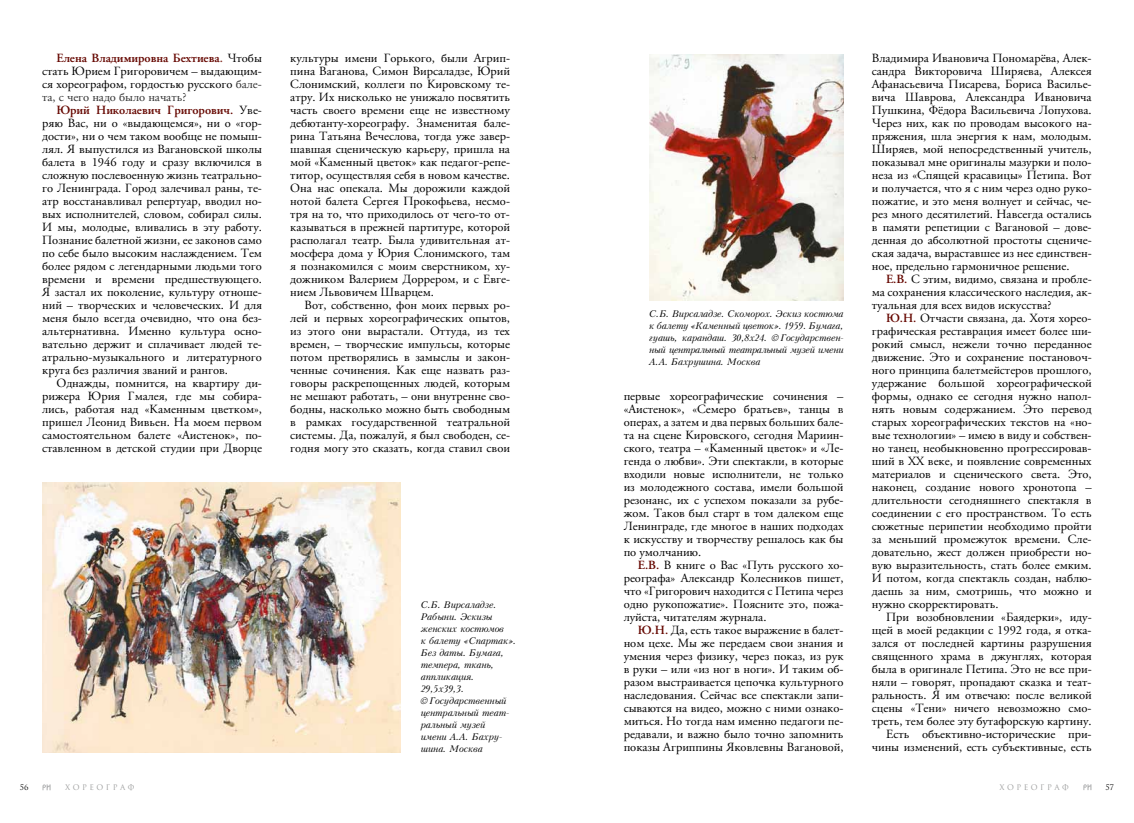
<style>
.page{position:relative;width:1134px;height:823px;background:#fff}
.page>*{position:absolute;margin:0;border:0;box-sizing:border-box;transform-origin:0 0}
.t1{font:12.5px/13px "APC Garamond";color:#000;text-align:justify}
.t2{font:italic 9px/12px "Kudryashev";letter-spacing:-.02em;color:#000;text-align:justify}
.t3{font:7.5px "Romul";letter-spacing:.33em;color:#9c9d9d}
.t4{font:7.5px "Romul";color:#000}
.s1{font-weight:600;color:#660802}
.s2{font-weight:600;color:#833026}
.s3{color:#333}
</style>
<div class="page">
<svg style="left:43px;top:784px;width:8px;height:5px"></svg>
<svg style="left:1083px;top:784px;width:8px;height:5px"></svg>
<img style="left:649px;top:55px;width:195px;height:245px">
<img style="left:43px;top:482px;width:357px;height:269px">
<p class="t1" style="left:42px;top:51px;width:221px;text-indent:14px"><span class="s1">Елена Владимировна Бехтиева</span><span class="s2">.</span> Чтобы стать Юрием Григоровичем – выдающим&shy;ся хореографом, гордостью русского <span class="s3">бале&shy;та, с чего надо было начать?</span></p>
<p class="t1" style="left:42px;top:103px;width:221px;text-indent:14px"><span class="s1">Юрий Николаевич Григорович.</span> Уве&shy;ряю Вас, ни о «выдающемся», ни о «гор&shy;дости», ни о чем таком вообще не помыш&shy;лял. Я выпустился из Вагановской школы балета в 1946 году и сразу включился в сложную послевоенную жизнь театрально&shy;го Ленинграда. Город залечивал раны, те&shy;атр восстанавливал репертуар, вводил но&shy;вых исполнителей, словом, собирал силы.<br>И мы, молодые, вливались в эту работу.<br>Познание балетной жизни, ее законов само по себе было высоким наслаждением. Тем более рядом с легендарными людьми того времени и времени предшествующего.<br>Я застал их поколение, культуру отноше&shy;ний – творческих и человеческих. И для меня было всегда очевидно, что она без&shy;альтернативна. Именно культура осно&shy;вательно держит и сплачивает людей те&shy;атрально-музыкального и литературного круга без различия званий и рангов.</p>
<p class="t1" style="left:42px;top:376px;width:221px;text-indent:14px">Однажды, помнится, на квартиру ди&shy;рижера Юрия Гмалея, где мы собира&shy;лись, работая над «Каменным цветком», пришел Леонид Вивьен. На моем первом самостоятельном балете «Аистенок», по&shy;ставленном в детской студии при Дворце</p>
<p class="t1" style="left:290px;top:51px;width:221px">культуры имени Горького, были Агрип&shy;пина Ваганова, Симон Вирсаладзе, Юрий Слонимский, коллеги по Кировскому те&shy;атру. Их нисколько не унижало посвятить часть своего времени еще не известному дебютанту-хореографу. Знаменитая бале&shy;рина Татьяна Вечеслова, тогда уже завер&shy;шавшая сценическую карьеру, пришла на мой «Каменный цветок» как педагог-репе&shy;титор, осуществляя себя в новом качестве.<br>Она нас опекала. Мы дорожили каждой нотой балета Сергея Прокофьева, несмо&shy;тря на то, что приходилось от чего-то от&shy;казываться в прежней партитуре, которой располагал театр. Была удивительная ат&shy;мосфера дома у Юрия Слонимского, там я познакомился с моим сверстником, ху&shy;дожником Валерием Доррером, и с Евге&shy;нием Львовичем Шварцем.</p>
<p class="t1" style="left:290px;top:298px;width:221px;text-indent:14px">Вот, собственно, фон моих первых ро&shy;лей и первых хореографических опытов, из этого они вырастали. Оттуда, из тех времен, – творческие импульсы, которые потом претворялись в замыслы и закон&shy;ченные сочинения. Как еще назвать раз&shy;говоры раскрепощенных людей, которым не мешают работать, – они внутренне сво&shy;бодны, насколько можно быть свободным в рамках государственной театральной системы. Да, пожалуй, я был свободен, се&shy;годня могу это сказать, когда ставил свои</p>
<p class="t2" style="left:421px;top:598px;width:97px;text-align:left">С.Б. Вирсаладзе.<br>Рабыни. Эскизы женских костюмов<br>к балету «Спартак».<br>Без даты. Бумага, темпера, ткань, аппликация.<br>29,5х39,3.<br>© Государственный центральный теат&shy;ральный музей<br>имени А.А. Бахру&shy;шина. Москва</p>
<p class="t2" style="left:649px;top:308px;width:196px">С.Б. Вирсаладзе. Скоморох. Эскиз костюма к балету «Каменный цветок». 1959. Бумага, гуашь, карандаш. 30,8х24. © Государствен&shy;ный центральный театральный музей имени А.А. Бахрушина. Москва</p>
<p class="t1" style="left:624px;top:389px;width:221px">первые хореографические сочинения – «Аистенок», «Семеро братьев», танцы в операх, а затем и два первых больших бале&shy;та на сцене Кировского, сегодня Мариин&shy;ского, театра – «Каменный цветок» и «Ле&shy;генда о любви». Эти спектакли, в которые входили новые исполнители, не только из молодежного состава, имели большой резонанс, их с успехом показали за рубе&shy;жом. Таков был старт в том далеком еще Ленинграде, где многое в наших подходах к искусству и творчеству решалось как бы по умолчанию.</p>
<p class="t1" style="left:624px;top:558px;width:221px;text-indent:14px"><span class="s1">Е.В.</span> В книге о Вас «Путь русского хо&shy;реографа» Александр Колесников пишет, что «Григорович находится с Петипа через одно рукопожатие». Поясните это, пожа&shy;луйста, читателям журнала.</p>
<p class="t1" style="left:624px;top:623px;width:221px;text-indent:14px"><span class="s1">Ю.Н.</span> Да, есть такое выражение в балет&shy;ном цехе. Мы же передаем свои знания и умения через физику, через показ, из рук в руки – или «из ног в ноги». И таким об&shy;разом выстраивается цепочка культурного наследования. Сейчас все спектакли запи&shy;сываются на видео, можно с ними ознако&shy;миться. Но тогда нам именно педагоги пе&shy;редавали, и важно было точно запомнить показы Агриппины Яковлевны Вагановой,</p>
<p class="t1" style="left:872px;top:51px;width:221px">Владимира Ивановича Пономарёва, Алек&shy;сандра Викторовича Ширяева, Алексея Афанасьевича Писарева, Бориса Василье&shy;вича Шаврова, Александра Ивановича Пушкина, Фёдора Васильевича Лопухова.<br>Через них, как по проводам высокого на&shy;пряжения, шла энергия к нам, молодым.<br>Ширяев, мой непосредственный учитель, показывал мне оригиналы мазурки и поло&shy;неза из «Спящей красавицы» Петипа. Вот и получается, что я с ним через одно руко&shy;пожатие, и это меня волнует и сейчас, че&shy;рез много десятилетий. Навсегда остались в памяти репетиции с Вагановой – дове&shy;денная до абсолютной простоты сцениче&shy;ская задача, выраставшее из нее единствен&shy;ное, предельно гармоничное решение.</p>
<p class="t1" style="left:872px;top:272px;width:221px;text-indent:14px"><span class="s1">Е.В.</span> С этим, видимо, связана и пробле&shy;ма сохранения классического наследия, ак&shy;туальная для всех видов искусства?</p>
<p class="t1" style="left:872px;top:311px;width:221px;text-indent:14px"><span class="s1">Ю.Н.</span> Отчасти связана, да. Хотя хорео&shy;графическая реставрация имеет более ши&shy;рокий смысл, нежели точно переданное движение. Это и сохранение постановоч&shy;ного принципа балетмейстеров прошлого, удержание большой хореографической формы, однако ее сегодня нужно напол&shy;нять новым содержанием. Это перевод старых хореографических текстов на «но&shy;вые технологии» – имею в виду и собствен&shy;но танец, необыкновенно прогрессировав&shy;ший в ХХ веке, и появление современных материалов и сценического света. Это, наконец, создание нового хронотопа – длительности сегодняшнего спектакля в соединении с его пространством. То есть сюжетные перипетии необходимо пройти за меньший промежуток времени. Сле&shy;довательно, жест должен приобрести но&shy;вую выразительность, стать более емким.<br>И потом, когда спектакль создан, наблю&shy;даешь за ним, смотришь, что можно и нужно скорректировать.</p>
<p class="t1" style="left:872px;top:610px;width:221px;text-align:right">При возобновлении «Баядерки», иду&shy;щей в моей редакции с 1992 года, я отка&shy;зался от последней картины разрушения священного храма в джунглях, которая была в оригинале Петипа. Это не все при&shy;няли – говорят, пропадают сказка и теат&shy;ральность. Я им отвечаю: после великой сцены «Тени» ничего невозможно смо&shy;треть, тем более эту бутафорскую картину.<br>Есть объективно-исторические при&shy;чины изменений, есть субъективные, есть</p>
<p class="t4" style="left:20px;top:782px;width:10px">56</p>
<p class="t3" style="left:65px;top:782px;width:71px">хореограф</p>
<p class="t3" style="left:999px;top:782px;width:71px">хореограф</p>
<p class="t4" style="left:1105px;top:782px;width:10px">57</p>
</div>
